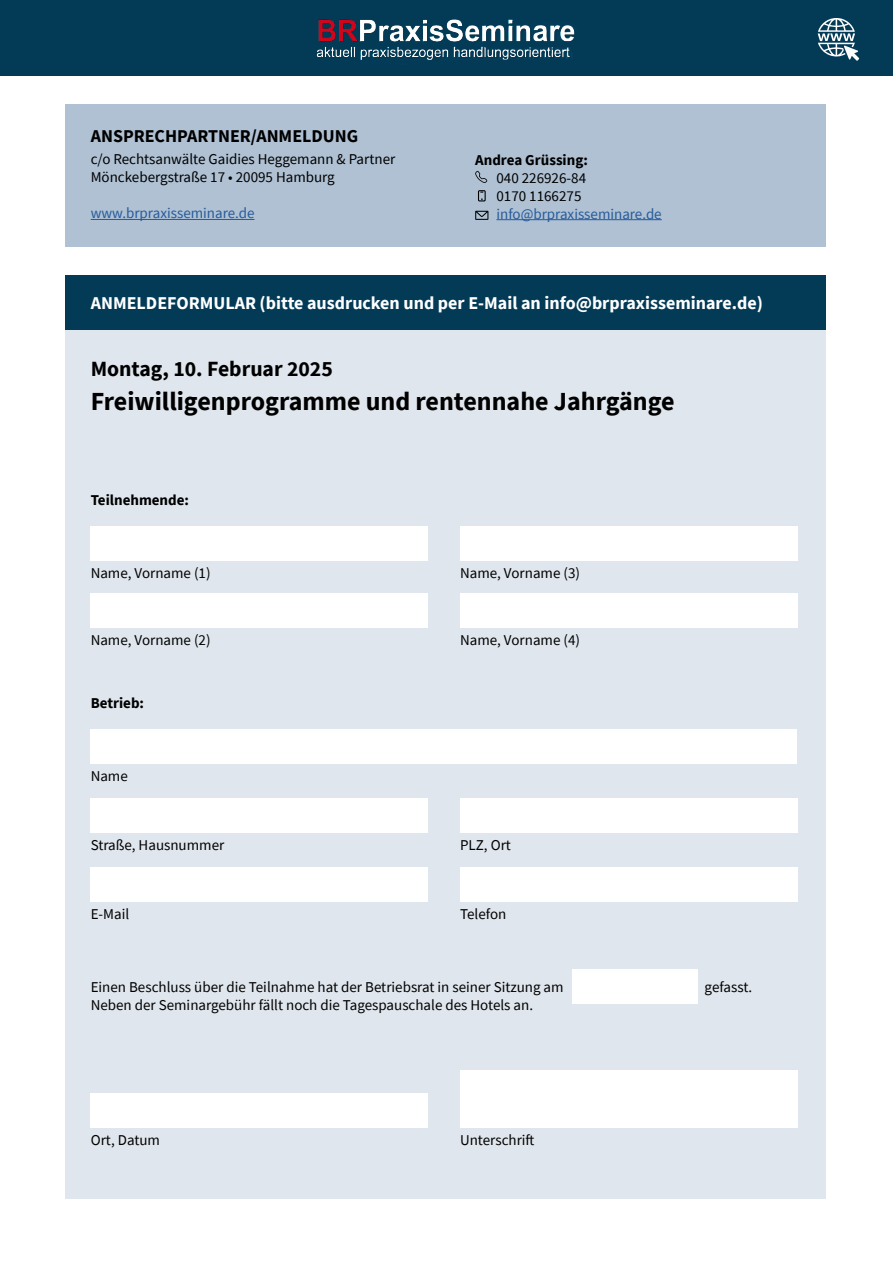
<style>
.page{position:relative;width:893px;height:1263px;background:#fff}
.page>*{position:absolute;margin:0;border:0;box-sizing:border-box;transform-origin:0 0}
.t1{font:700 25.95px "Source Sans Pro";color:#000}
.t2{font:700 21.6px "Source Sans Pro";color:#000}
.t3{font:700 18px "Source Sans Pro";color:#fff}
.t4{font:700 18px "Source Sans Pro";color:#000}
.t5{font:15px/18px "Source Sans Pro";color:#000}
.t6{font:15px "Source Sans Pro";color:#275b9b}
.t7{font:700 15px "Source Sans Pro";color:#000}
</style>
<div class="page">
<div style="left:66px;top:104px;width:760px;height:143px;background:#afc1d3"></div>
<div style="left:0;top:0;width:893px;height:75px;background:#033b57"></div>
<img style="left:316px;top:19px;width:259px;height:41px">
<hr style="left:91px;top:219px;width:163px;height:1px;background:#275b9b">
<svg style="left:475px;top:171px;width:12px;height:12px"></svg>
<div style="left:478px;top:190px;width:8px;height:11px;border:1px solid #000"></div>
<svg style="left:480px;top:191px;width:4px;height:10px"></svg>
<svg style="left:475px;top:211px;width:13px;height:9px"></svg>
<hr style="left:496px;top:219px;width:166px;height:1px;background:#275b9b">
<svg style="left:818px;top:18px;width:41px;height:43px"></svg>
<div style="left:66px;top:276px;width:760px;height:923px;background:#dfe6ed"></div>
<div style="left:66px;top:276px;width:760px;height:54px;background:#033b57"></div>
<div style="left:91px;top:526px;width:337px;height:34px;background:#fff"></div>
<div style="left:91px;top:730px;width:706px;height:34px;background:#fff"></div>
<div style="left:460px;top:798px;width:337px;height:34px;background:#fff"></div>
<div style="left:91px;top:1093px;width:337px;height:34px;background:#fff"></div>
<div style="left:91px;top:867px;width:337px;height:34px;background:#fff"></div>
<div style="left:91px;top:594px;width:337px;height:34px;background:#fff"></div>
<div style="left:460px;top:526px;width:337px;height:34px;background:#fff"></div>
<div style="left:91px;top:798px;width:337px;height:34px;background:#fff"></div>
<div style="left:460px;top:867px;width:337px;height:34px;background:#fff"></div>
<div style="left:460px;top:1070px;width:337px;height:57px;background:#fff"></div>
<div style="left:572px;top:969px;width:125px;height:34px;background:#fff"></div>
<div style="left:460px;top:594px;width:337px;height:34px;background:#fff"></div>
<p class="t4" style="left:91px;top:124px;width:269px">ANSPRECHPARTNER/ANMELDUNG</p>
<p class="t5" style="left:91px;top:150px;width:306px">c/o Rechtsanwälte Gaidies Heggemann &amp; Partner<br>Mönckebergstraße 17 • 20095 Hamburg</p>
<p class="t6" style="left:91px;top:204px;width:165px">www.brpraxisseminare.de</p>
<p class="t7" style="left:475px;top:149px;width:114px">Andrea Grüssing:</p>
<p class="t5" style="left:496px;top:168px;width:91px">040 226926-84<br>0170 1166275</p>
<p class="t6" style="left:496px;top:204px;width:167px">info@brpraxisseminare.de</p>
<p class="t3" style="left:91px;top:291px;width:674px">ANMELDEFORMULAR (bitte ausdrucken und per E-Mail an info@brpraxisseminare.de)</p>
<h2 class="t2" style="left:91px;top:354px;width:244px">Montag, 10. Februar 2025</h2>
<h1 class="t1" style="left:91px;top:383px;width:585px">Freiwilligenprogramme und rentennahe Jahrgänge</h1>
<p class="t7" style="left:91px;top:490px;width:100px">Teilnehmende:</p>
<p class="t5" style="left:91px;top:564px;width:121px">Name, Vorname (1)</p>
<p class="t5" style="left:91px;top:631px;width:121px">Name, Vorname (2)</p>
<p class="t7" style="left:91px;top:693px;width:55px">Betrieb:</p>
<p class="t5" style="left:91px;top:767px;width:39px">Name</p>
<p class="t5" style="left:460px;top:564px;width:121px">Name, Vorname (3)</p>
<p class="t5" style="left:460px;top:631px;width:121px">Name, Vorname (4)</p>
<p class="t5" style="left:91px;top:836px;width:135px">Straße, Hausnummer</p>
<p class="t5" style="left:460px;top:836px;width:52px">PLZ, Ort</p>
<p class="t5" style="left:91px;top:905px;width:40px">E-Mail</p>
<p class="t5" style="left:460px;top:905px;width:48px">Telefon</p>
<p class="t5" style="left:91px;top:977px;width:474px">Einen Beschluss über die Teilnahme hat der Betriebsrat in seiner Sitzung am</p>
<p class="t5" style="left:705px;top:977px;width:49px">gefasst.</p>
<p class="t5" style="left:91px;top:995px;width:444px">Neben der Seminargebühr fällt noch die Tagespauschale des Hotels an.</p>
<p class="t5" style="left:91px;top:1131px;width:71px">Ort, Datum</p>
<p class="t5" style="left:460px;top:1131px;width:76px">Unterschrift</p>
</div>
